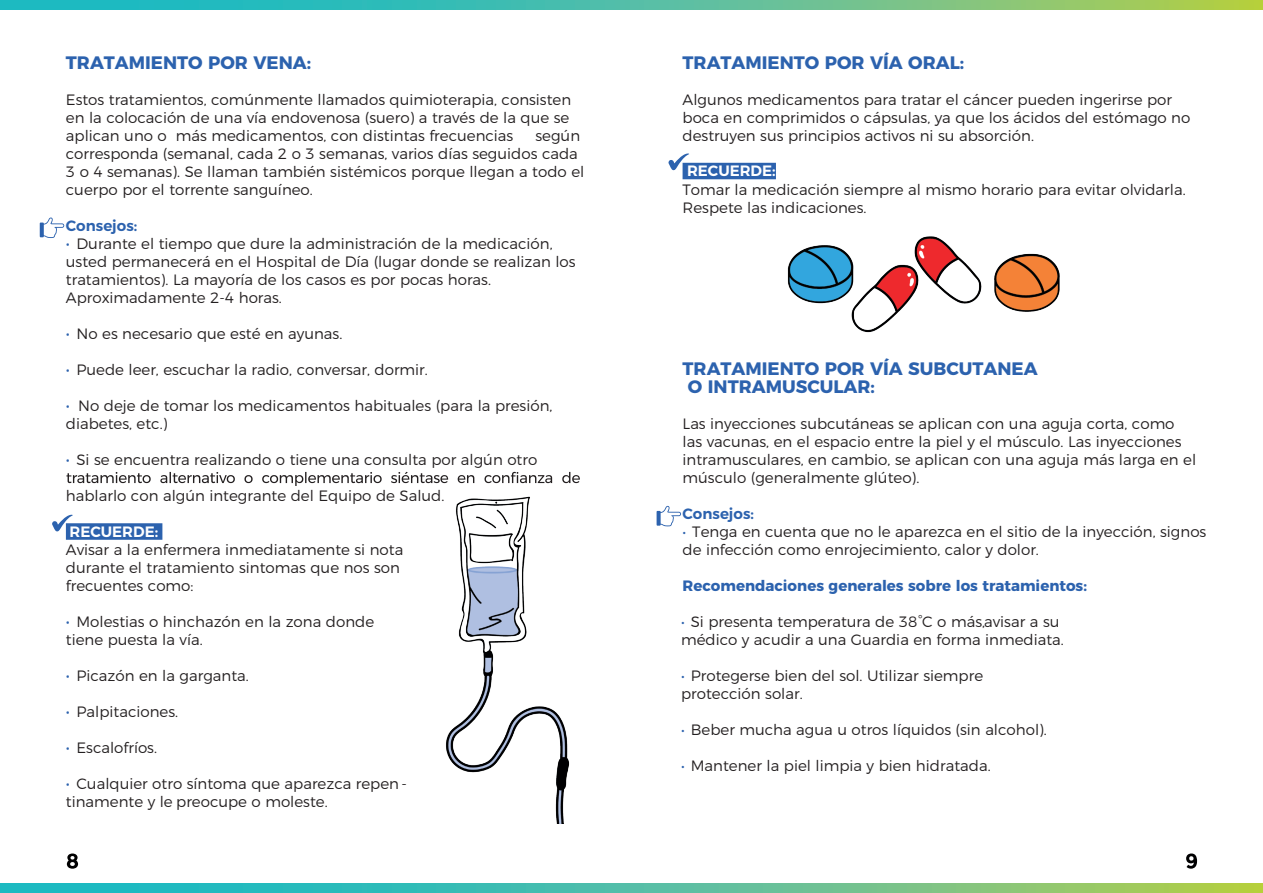
<style>
.page{position:relative;width:1263px;height:893px;background:#fff}
.page>*{position:absolute;margin:0;border:0;box-sizing:border-box;transform-origin:0 0}
.t1{font:700 18px/18px "Montserrat";color:#2c62ae}
.t2{font:300 15px/18px "Montserrat";color:#231f20}
.t3{font:700 15px "Montserrat";color:#2c62ae}
.t4{font:600 15px "Montserrat";color:#2c62ae}
.t5{font:600 15px "Montserrat";color:#fff}
.s1{font-size:16.5px;color:#2c62ae}
.s2{color:#2c62ae}
</style>
<div class="page">
<div style="left:66px;top:523px;width:96px;height:17px;background:#2c62ae"></div>
<svg style="left:66px;top:472px;width:514px;height:14px"></svg>
<div style="left:682px;top:163px;width:94px;height:16px;background:#2c62ae"></div>
<svg style="left:67px;top:853px;width:11px;height:16px"></svg>
<svg style="left:1186px;top:853px;width:11px;height:16px"></svg>
<svg style="left:40px;top:217px;width:24px;height:21px"></svg>
<svg style="left:657px;top:506px;width:24px;height:20px"></svg>
<img style="left:446px;top:496px;width:124px;height:327px">
<img style="left:787px;top:236px;width:273px;height:97px">
<svg style="left:52px;top:515px;width:21px;height:17px"></svg>
<svg style="left:668px;top:153px;width:21px;height:18px"></svg>
<svg style="left:0;top:884px;width:1263px;height:9px;background:#58c09a"></svg>
<svg style="left:0;top:0;width:1263px;height:9px;background:#58c09a"></svg>
<p class="t1" style="left:66px;top:52px;width:247px">TRATAMIENTO POR VENA:</p>
<p class="t2" style="left:66px;top:89px;width:507px">Estos tratamientos, comúnmente llamados quimioterapia, consisten en la colocación de una vía endovenosa (suero) a través de la que se aplican uno o más medicamentos, con distintas frecuencias</p>
<p class="t2" style="left:66px;top:125px;width:520px;text-indent:470px">según corresponda (semanal, cada 2 o 3 semanas, varios días seguidos cada 3 o 4 semanas). Se llaman también sistémicos porque llegan a todo el cuerpo por el torrente sanguíneo.</p>
<p class="t4" style="left:66px;top:214px;width:73px">Consejos:</p>
<p class="t2" style="left:66px;top:233px;width:511px"><span class="s1">•</span> Durante el tiempo que dure la administración de la medicación, usted permanecerá en el Hospital de Día (lugar donde se realizan los tratamientos). La mayoría de los casos es por pocas horas.<br>Aproximadamente 2-4 horas.</p>
<p class="t2" style="left:66px;top:323px;width:278px"><span class="s1">•</span> No es necesario que esté en ayunas.</p>
<p class="t2" style="left:66px;top:359px;width:363px"><span class="s1">•</span> Puede leer, escuchar la radio, conversar, dormir.</p>
<p class="t2" style="left:66px;top:395px;width:488px"><span class="s1">•</span> No deje de tomar los medicamentos habituales (para la presión, diabetes, etc.)</p>
<p class="t2" style="left:66px;top:449px;width:473px"><span class="s1">•</span> Si se encuentra realizando o tiene una consulta por algún otro</p>
<p class="t2" style="left:66px;top:485px;width:380px">hablarlo con algún integrante del Equipo de Salud.</p>
<p class="t5" style="left:70px;top:519px;width:90px">RECUERDE:</p>
<p class="t2" style="left:66px;top:539px;width:339px">Avisar a la enfermera inmediatamente si nota durante el tratamiento sintomas que nos son frecuentes como:</p>
<p class="t2" style="left:66px;top:611px;width:310px"><span class="s1">•</span> Molestias o hinchazón en la zona donde tiene puesta la vía.</p>
<p class="t2" style="left:66px;top:665px;width:184px"><span class="s1">•</span> Picazón en la garganta.</p>
<p class="t2" style="left:66px;top:701px;width:114px"><span class="s1">•</span> Palpitaciones.</p>
<p class="t2" style="left:66px;top:737px;width:93px"><span class="s1">•</span> Escalofríos.</p>
<p class="t2" style="left:66px;top:773px;width:342px"><span class="s1">•</span> Cualquier otro síntoma que aparezca repen - tinamente y le preocupe o moleste.</p>
<p class="t1" style="left:682px;top:52px;width:283px">TRATAMIENTO POR VÍA ORAL:</p>
<p class="t2" style="left:682px;top:89px;width:509px">Algunos medicamentos para tratar el cáncer pueden ingerirse por boca en comprimidos o cápsulas, ya que los ácidos del estómago no destruyen sus principios activos ni su absorción.</p>
<p class="t5" style="left:687px;top:159px;width:90px">RECUERDE:</p>
<p class="t2" style="left:682px;top:179px;width:505px">Tomar la medicación siempre al mismo horario para evitar olvidarla.<br>Respete las indicaciones.</p>
<p class="t1" style="left:688px;top:358px;width:351px;text-indent:-5px">TRATAMIENTO POR VÍA SUBCUTANEA<br>O INTRAMUSCULAR:</p>
<p class="t2" style="left:682px;top:413px;width:515px">Las inyecciones subcutáneas se aplican con una aguja corta, como las vacunas, en el espacio entre la piel y el músculo. Las inyecciones intramusculares, en cambio, se aplican con una aguja más larga en el músculo (generalmente glúteo).</p>
<p class="t4" style="left:682px;top:502px;width:73px">Consejos:</p>
<p class="t2" style="left:682px;top:521px;width:525px"><span class="s2">•</span> Tenga en cuenta que no le aparezca en el sitio de la inyección, signos de infección como enrojecimiento, calor y dolor.</p>
<p class="t3" style="left:682px;top:573px;width:406px">Recomendaciones generales sobre los tratamientos:</p>
<p class="t2" style="left:681px;top:611px;width:384px"><span class="s2">•</span> Si presenta temperatura de 38°C o más, avisar a su médico y acudir a una Guardia en forma inmediata.</p>
<p class="t2" style="left:681px;top:665px;width:304px"><span class="s2">•</span> Protegerse bien del sol. Utilizar siempre protección solar.</p>
<p class="t2" style="left:681px;top:719px;width:367px"><span class="s2">•</span> Beber mucha agua u otros líquidos (sin alcohol).</p>
<p class="t2" style="left:681px;top:755px;width:311px"><span class="s2">•</span> Mantener la piel limpia y bien hidratada.</p>
</div>
